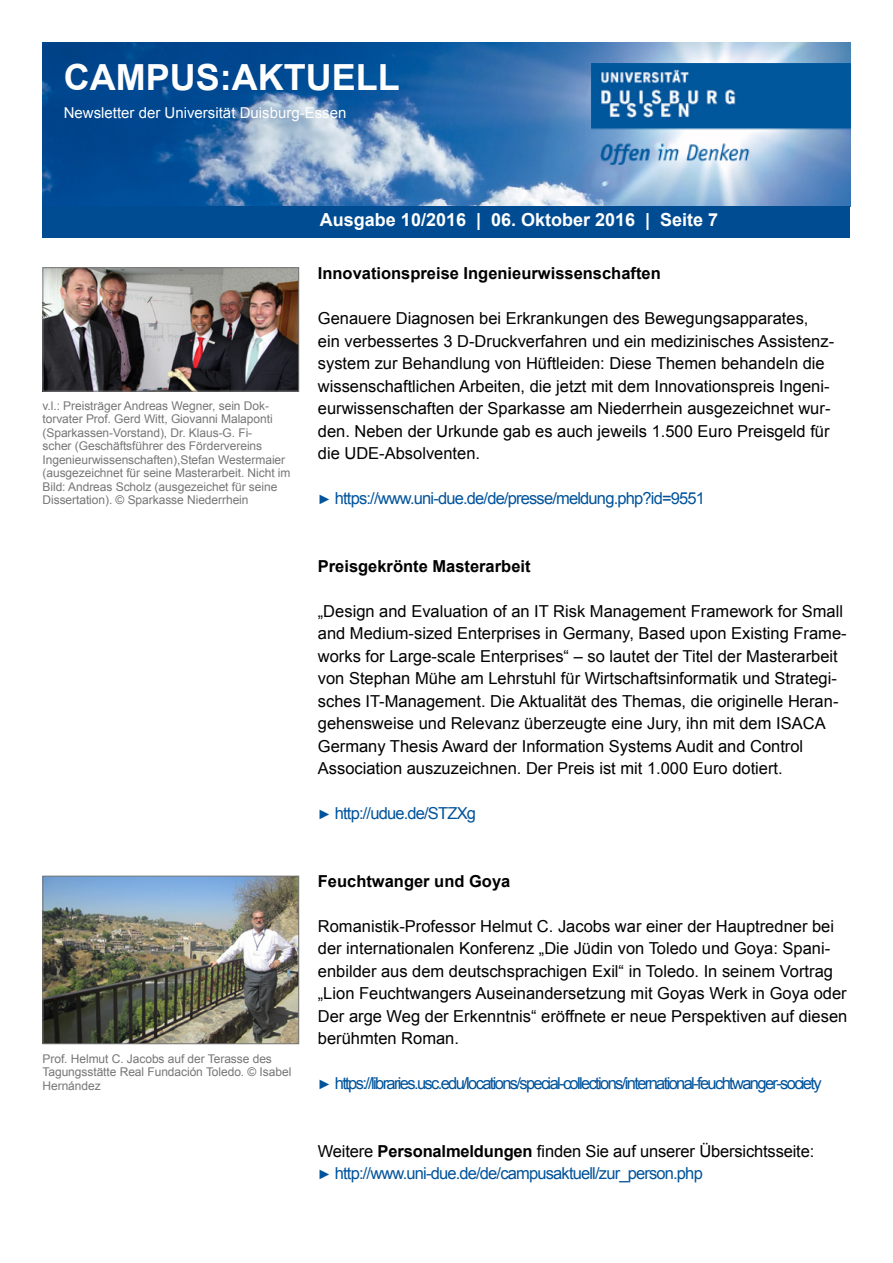
<style>
.page{position:relative;width:893px;height:1263px;background:#fff}
.page>*{position:absolute;margin:0;border:0;box-sizing:border-box;transform-origin:0 0}
.t1{font:700 36px "Arial";color:#fff}
.t2{font:700 18px "Arial";color:#fff}
.t3{font:16.5px/22.5px "Arial";color:#000}
.t4{font:16.5px/22.5px "Arial";letter-spacing:-.03em;color:#00539b}
.t5{font:16.5px "Arial";letter-spacing:-.1em;color:#00539b}
.t6{font:700 16.5px "Arial";color:#000}
.t7{font:16.5px "Arial";letter-spacing:-.05em;color:#00539b}
.t8{font:15px "Arial";color:#fff}
.t9{font:12px/13.5px "Arial";letter-spacing:-.005em;color:#767676}
.s1{font-size:13.5px}
.s2{color:#000}
.s3{font-weight:700;color:#000}
</style>
<div class="page">
<img style="left:43px;top:43px;width:807px;height:163px">
<img style="left:591px;top:64px;width:259px;height:100px">
<div style="left:43px;top:206px;width:807px;height:32px;background:#004c93"></div>
<img style="left:45px;top:878px;width:252px;height:164px">
<div style="left:43px;top:876px;width:256px;height:168px;border:1px solid #767676"></div>
<img style="left:45px;top:269px;width:252px;height:121px">
<div style="left:43px;top:267px;width:256px;height:125px;border:1px solid #767676"></div>
<h1 class="t1" style="left:64px;top:53px;width:337px">CAMPUS:AKTUELL</h1>
<p class="t8" style="left:64px;top:103px;width:284px">Newsletter der Universität Duisburg-Essen</p>
<p class="t9" style="left:43px;top:399px;width:249px">v.l.: Preisträger Andreas Wegner, sein Dok&shy;torvater Prof. Gerd Witt, Giovanni Malaponti (Sparkassen-Vorstand), Dr. Klaus-G. Fi-<br>scher (Geschäftsführer des Fördervereins Ingenieurwissenschaften),Stefan Westermaier (ausgezeichnet für seine Masterarbeit. Nicht im Bild: Andreas Scholz (ausgezeichet für seine Dissertation). © Sparkasse Niederrhein</p>
<p class="t9" style="left:43px;top:1052px;width:250px">Prof. Helmut C. Jacobs auf der Terasse des<br>Tagungsstätte Real Fundación Toledo. © Isabel<br>Hernández</p>
<p class="t2" style="left:320px;top:208px;width:400px">Ausgabe 10/2016 | 06. Oktober 2016 | Seite 7</p>
<p class="t6" style="left:318px;top:262px;width:344px">Innovationspreise Ingenieurwissenschaften</p>
<p class="t3" style="left:318px;top:307px;width:518px">Genauere Diagnosen bei Erkrankungen des Bewegungsapparates, ein verbessertes 3 D-Druckverfahren und ein medizinisches Assistenz&shy;system zur Behandlung von Hüftleiden: Diese Themen behandeln die wissenschaftlichen Arbeiten, die jetzt mit dem Innovationspreis Ingeni&shy;eurwissenschaften der Sparkasse am Niederrhein ausgezeichnet wur&shy;den. Neben der Urkunde gab es auch jeweils 1.500 Euro Preisgeld für die UDE-Absolventen.</p>
<p class="t7" style="left:318px;top:487px;width:389px"><span class="s1">►</span> https://www.uni-due.de/de/presse/meldung.php?id=9551</p>
<p class="t6" style="left:318px;top:555px;width:214px">Preisgekrönte Masterarbeit</p>
<p class="t3" style="left:318px;top:600px;width:530px">„Design and Evaluation of an IT Risk Management Framework for Small and Medium-sized Enterprises in Germany, Based upon Existing Frame&shy;works for Large-scale Enterprises“ – so lautet der Titel der Masterarbeit von Stephan Mühe am Lehrstuhl für Wirtschaftsinformatik und Strategi&shy;sches IT-Management. Die Aktualität des Themas, die originelle Heran&shy;gehensweise und Relevanz überzeugte eine Jury, ihn mit dem ISACA Germany Thesis Award der Information Systems Audit and Control Association auszuzeichnen. Der Preis ist mit 1.000 Euro dotiert.</p>
<p class="t7" style="left:318px;top:802px;width:160px"><span class="s1">►</span> http://udue.de/STZXg</p>
<p class="t6" style="left:318px;top:870px;width:194px">Feuchtwanger und Goya</p>
<p class="t3" style="left:318px;top:915px;width:531px">Romanistik-Professor Helmut C. Jacobs war einer der Hauptredner bei der internationalen Konferenz „Die Jüdin von Toledo und Goya: Spani&shy;enbilder aus dem deutschsprachigen Exil“ in Toledo. In seinem Vortrag „Lion Feuchtwangers Auseinandersetzung mit Goyas Werk in Goya oder Der arge Weg der Erkenntnis“ eröffnete er neue Perspektiven auf diesen berühmten Roman.</p>
<p class="t5" style="left:318px;top:1072px;width:505px"><span class="s1">►</span> https://libraries.usc.edu/locations/special-collections/international-feuchtwanger-society</p>
<p class="t4" style="left:318px;top:1140px;width:498px"><span class="s2">Weitere</span> <span class="s3">Personalmeldungen</span> <span class="s2">finden Sie auf unserer Übersichtsseite: </span><span class="s1">►</span> http://www.uni-due.de/de/campusaktuell/zur_person.php</p>
</div>
